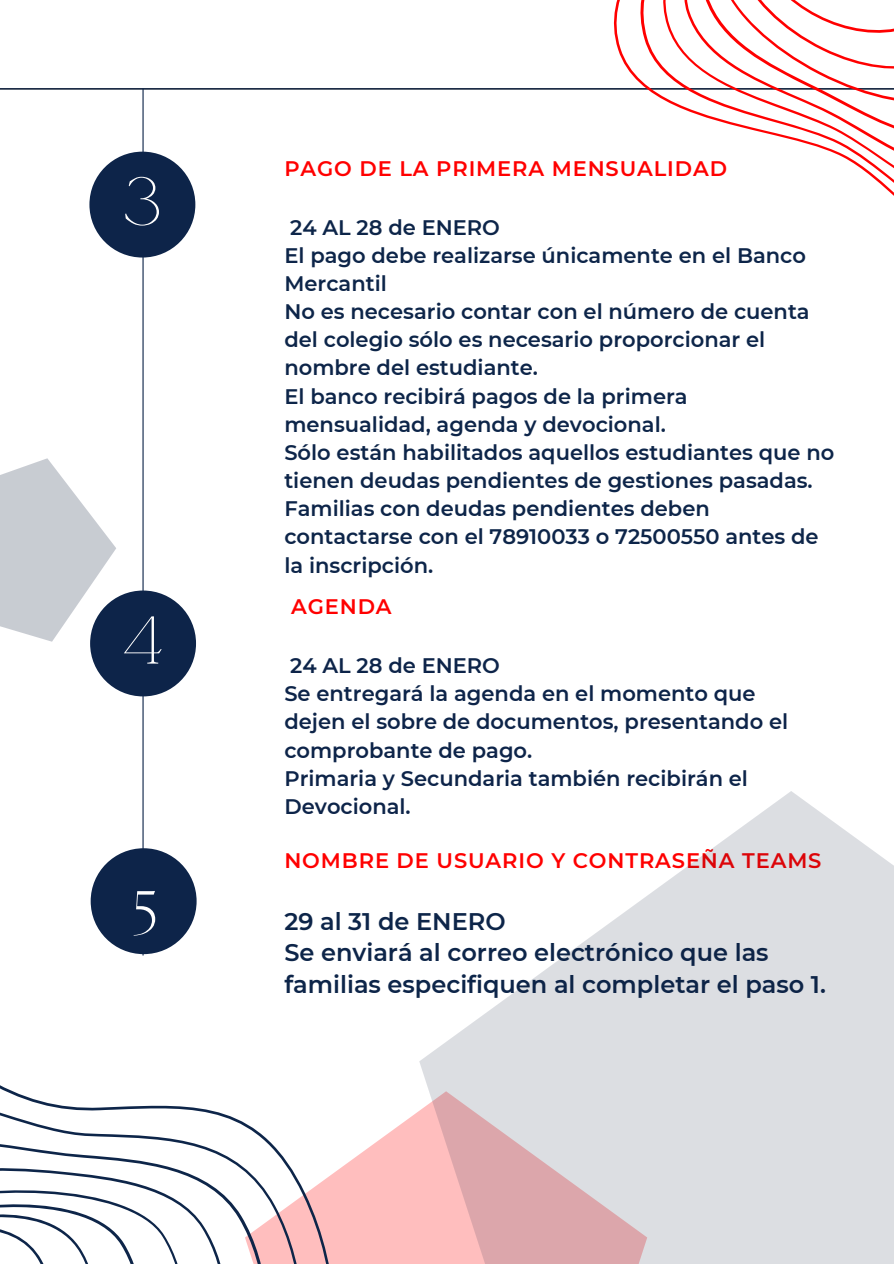
<style>
.page{position:relative;width:894px;height:1264px;background:#fff}
.page>*{position:absolute;margin:0;border:0;box-sizing:border-box;transform-origin:0 0}
.t1{font:66.75px "Calgary";color:#fefefe}
.t2{font:300 66.75px "Abiah";color:#fefefe}
.t3{font:600 24px/31.5px "Montserrat";color:#0d2549}
.t4{font:600 21px/28.2px "Montserrat";color:#0d2549}
.t5{font:600 21px/28.2px "Montserrat";color:#0d2449}
.t6{font:600 21px "Montserrat";letter-spacing:.04em;color:#f00}
</style>
<div class="page">
<hr style="left:142px;top:89px;width:1px;height:866px;background:#0d2449">
<div style="left:89px;top:152px;width:106px;height:105px;background:#0d2449;border-radius:50%"></div>
<div style="left:90px;top:590px;width:106px;height:106px;background:#0d2449;border-radius:50%"></div>
<div style="left:91px;top:848px;width:105px;height:106px;background:#0d2449;border-radius:50%"></div>
<hr style="left:0;top:88px;width:893px;height:1px;background:#0d2449">
<svg style="left:452px;top:791px;width:441px;height:472px;fill:#dcdee2"></svg>
<svg style="left:90px;top:889px;width:362px;height:374px"></svg>
<svg style="left:90px;top:963px;width:321px;height:300px"></svg>
<svg style="left:90px;top:1024px;width:276px;height:239px"></svg>
<svg style="left:0;top:1073px;width:316px;height:190px"></svg>
<svg style="left:0;top:1111px;width:262px;height:152px"></svg>
<svg style="left:603px;top:0;width:33px;height:90px"></svg>
<svg style="left:636px;top:0;width:28px;height:100px"></svg>
<svg style="left:664px;top:0;width:229px;height:195px"></svg>
<svg style="left:688px;top:0;width:205px;height:155px"></svg>
<svg style="left:0;top:458px;width:135px;height:193px"></svg>
<p class="t1" style="left:122px;top:165px;width:42px">3</p>
<p class="t1" style="left:120px;top:603px;width:46px">4</p>
<p class="t2" style="left:132px;top:860px;width:28px">5</p>
<p class="t6" style="left:284px;top:155px;width:444px">PAGO DE LA PRIMERA MENSUALIDAD</p>
<p class="t4" style="left:290px;top:213px;width:211px">24 AL 28 de ENERO</p>
<p class="t4" style="left:284px;top:241px;width:523px">El pago debe realizarse únicamente en el Banco<br>Mercantil</p>
<p class="t4" style="left:284px;top:297px;width:526px">No es necesario contar con el número de cuenta del colegio sólo es necesario proporcionar el nombre del estudiante.</p>
<p class="t4" style="left:284px;top:382px;width:404px">El banco recibirá pagos de la primera mensualidad, agenda y devocional.</p>
<p class="t4" style="left:284px;top:438px;width:551px">Sólo está n habilitados aquellos estudiantes que no tienen deudas pendientes de gestiones pasadas.</p>
<p class="t4" style="left:284px;top:494px;width:535px">Familias con deudas pendientes deben contactarse con el 78910033 o 72500550 antes de la inscripción.</p>
<p class="t6" style="left:291px;top:593px;width:102px">AGENDA</p>
<p class="t5" style="left:290px;top:651px;width:211px">24 AL 28 de ENERO</p>
<p class="t5" style="left:284px;top:679px;width:505px">Se entregará la agenda en el momento que dejen el sobre de documentos, presentando el comprobante de pago.</p>
<p class="t5" style="left:284px;top:764px;width:465px">Primaria y Secundaria también recibirán el<br>Devocional.</p>
<p class="t6" style="left:284px;top:847px;width:538px">NOMBRE DE USUARIO Y CONTRASEÑA TEAMS</p>
<p class="t3" style="left:284px;top:905px;width:223px">29 al 31 de ENERO</p>
<p class="t3" style="left:284px;top:936px;width:543px">Se enviará al correo electrónico que las familias especifiquen al completar el paso 1.</p>
</div>
